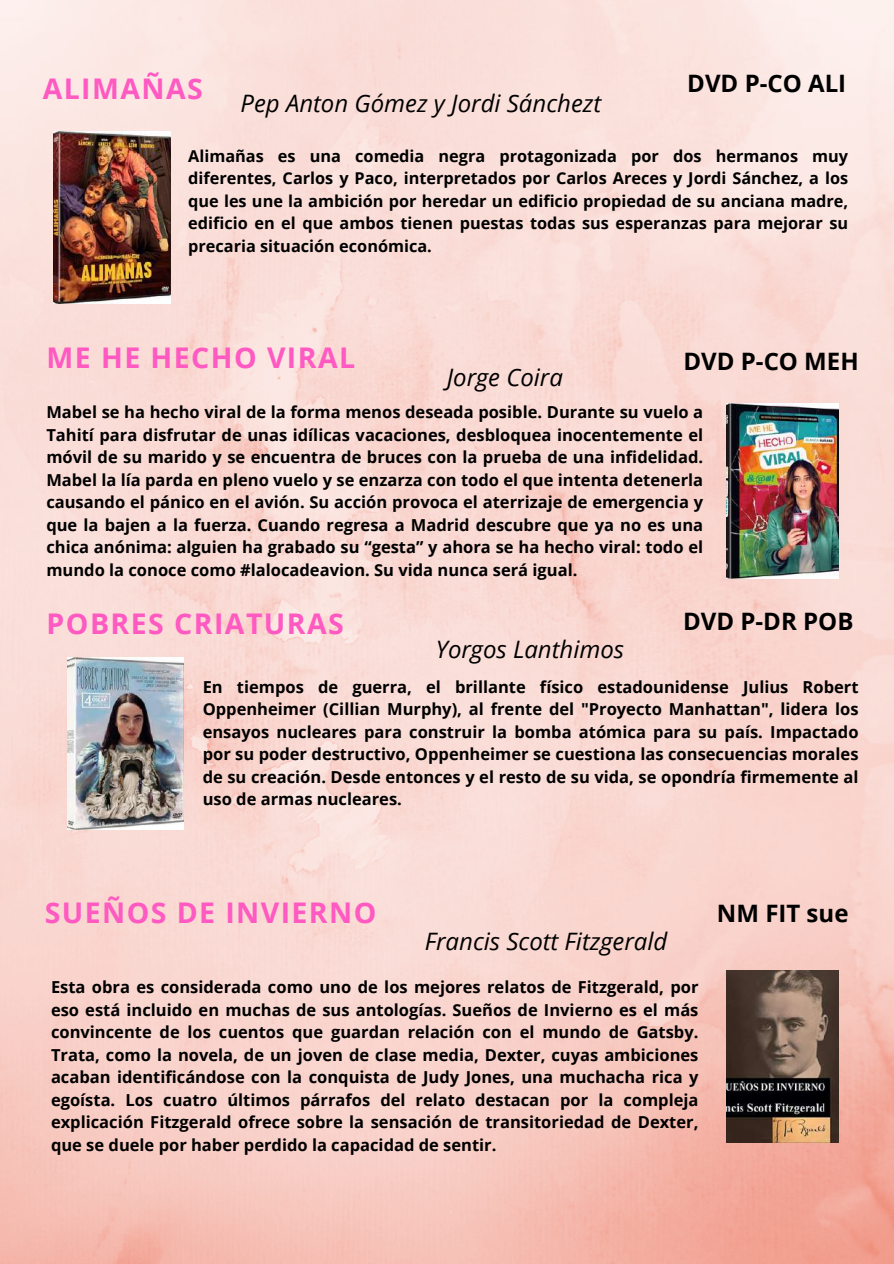
<style>
.page{position:relative;width:894px;height:1264px;background:#fff}
.page>*{position:absolute;margin:0;border:0;box-sizing:border-box;transform-origin:0 0}
.t1{font:700 28.5px "Open Sans";letter-spacing:.05em;color:#ff59c2}
.t2{font:italic 24px "Open Sans";color:#000}
.t3{font:700 24px "Open Sans";color:#000}
.t4{font:700 16.5px/22.5px "Open Sans";color:#000;text-align:justify}
.t5{font:700 16.35px/22.5px "Open Sans";color:#000;text-align:justify}
</style>
<div class="page">
<img style="left:0;top:0;width:893px;height:1263px">
<img style="left:726px;top:970px;width:112px;height:172px">
<img style="left:68px;top:658px;width:116px;height:171px">
<img style="left:53px;top:131px;width:117px;height:172px">
<img style="left:726px;top:403px;width:112px;height:175px">
<h1 class="t1" style="left:43px;top:68px;width:161px">ALIMAÑAS</h1>
<h2 class="t3" style="left:687px;top:67px;width:160px">DVD P-CO ALI</h2>
<h2 class="t2" style="left:240px;top:87px;width:362px">Pep Anton Gómez y Jordi Sánchezt</h2>
<p class="t5" style="left:188px;top:144px;width:661px">Alimañas es una comedia negra protagonizada por dos hermanos muy diferentes, Carlos y Paco, interpretados por Carlos Areces y Jordi Sánchez, a los que les une la ambición por heredar un edificio propiedad de su anciana madre, edificio en el que ambos tienen puestas todas sus esperanzas para mejorar su precaria situación económica.</p>
<h1 class="t1" style="left:47px;top:338px;width:310px">ME HE HECHO VIRAL</h1>
<h2 class="t2" style="left:446px;top:360px;width:118px">Jorge Coira</h2>
<h2 class="t3" style="left:683px;top:344px;width:177px">DVD P-CO MEH</h2>
<p class="t4" style="left:46px;top:400px;width:658px">Mabel se ha hecho viral de la forma menos deseada posible. Durante su vuelo a Tahití para disfrutar de unas idílicas vacaciones, desbloquea inocentemente el móvil de su marido y se encuentra de bruces con la prueba de una infidelidad.<br>Mabel la lía parda en pleno vuelo y se enzarza con todo el que intenta detenerla causando el pánico en el avión. Su acción provoca el aterrizaje de emergencia y que la bajen a la fuerza. Cuando regresa a Madrid descubre que ya no es una chica anónima: alguien ha grabado su “gesta” y ahora se ha hecho viral: todo el mundo la conoce como #lalocadeavion. Su vida nunca será igual.</p>
<h1 class="t1" style="left:47px;top:603px;width:299px">POBRES CRIATURAS</h1>
<h2 class="t2" style="left:436px;top:632px;width:190px">Yorgos Lanthimos</h2>
<h2 class="t3" style="left:683px;top:604px;width:172px">DVD P-DR POB</h2>
<p class="t4" style="left:203px;top:675px;width:657px">En tiempos de guerra, el brillante físico estadounidense Julius Robert Oppenheimer (Cillian Murphy), al frente del "Proyecto Manhattan", lidera los ensayos nucleares para construir la bomba atómica para su país. Impactado por su poder destructivo, Oppenheimer se cuestiona las consecuencias morales de su creación. Desde entonces y el resto de su vida, se opondría firmemente al uso de armas nucleares.</p>
<h1 class="t1" style="left:45px;top:892px;width:333px">SUEÑOS DE INVIERNO</h1>
<h2 class="t3" style="left:716px;top:896px;width:133px">NM FIT sue</h2>
<h2 class="t2" style="left:424px;top:924px;width:244px">Francis Scott Fitzgerald</h2>
<p class="t4" style="left:51px;top:975px;width:648px">Esta obra es considerada como uno de los mejores relatos de Fitzgerald, por eso está incluido en muchas de sus antologías. Sueños de Invierno es el más convincente de los cuentos que guardan relación con el mundo de Gatsby.<br>Trata, como la novela, de un joven de clase media, Dexter, cuyas ambiciones acaban identificándose con la conquista de Judy Jones, una muchacha rica y egoísta. Los cuatro últimos párrafos del relato destacan por la compleja explicación Fitzgerald ofrece sobre la sensación de transitoriedad de Dexter, que se duele por haber perdido la capacidad de sentir.</p>
</div>
